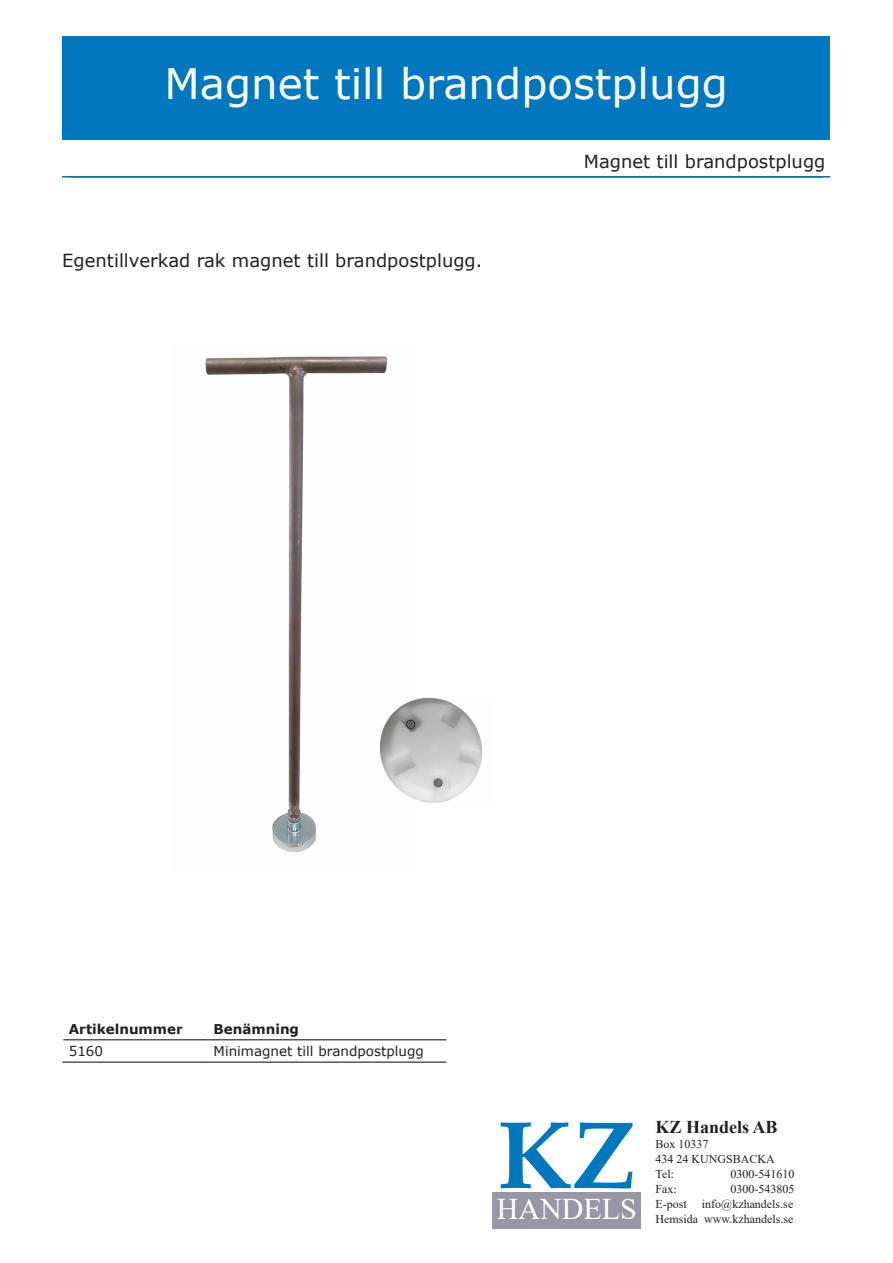
<style>
.page{position:relative;width:893px;height:1263px;background:#fff}
.page>*{position:absolute;margin:0;border:0;box-sizing:border-box;transform-origin:0 0}
.t1{font:700 96px "Book Antiqua";color:#0077be}
.t2{font:42px "Verdana";color:#fff}
.t3{font:30px "Times New Roman";color:#fff}
.t4{font:18px "Verdana";color:#231f20}
.t5{font:700 18px "Times New Roman";color:#231f20}
.t6{font:13.5px "Verdana";color:#231f20}
.t7{font:700 13.5px "Verdana";color:#231f20}
.t8{font:12px "Times New Roman";color:#231f20}
</style>
<div class="page">
<img style="left:63px;top:177px;width:479px;height:1px">
<div style="left:62px;top:176px;width:768px;height:1px;border:1px solid #0077be"></div>
<div style="left:62px;top:37px;width:768px;height:103px;background:#0077be"></div>
<img style="left:205px;top:356px;width:183px;height:496px">
<img style="left:371px;top:698px;width:112px;height:108px">
<hr style="left:62px;top:1061px;width:146px;height:2px;background:#231f20">
<hr style="left:208px;top:1061px;width:238px;height:2px;background:#231f20">
<hr style="left:63px;top:1039px;width:145px;height:1px;background:#231f20">
<hr style="left:208px;top:1039px;width:238px;height:1px;background:#231f20">
<p class="t2" style="left:164px;top:55px;width:565px">Magnet till brandpostplugg</p>
<p class="t4" style="left:62px;top:248px;width:422px">Egentillverkad rak magnet till brandpostplugg.</p>
<p class="t4" style="left:584px;top:149px;width:243px">Magnet till brandpostplugg</p>
<p class="t7" style="left:69px;top:1019px;width:116px">Artikelnummer</p>
<p class="t7" style="left:214px;top:1019px;width:87px">Benämning</p>
<p class="t6" style="left:69px;top:1042px;width:36px">5160</p>
<p class="t6" style="left:214px;top:1042px;width:212px">Minimagnet till brandpostplugg</p>
<p class="t1" style="left:497px;top:1090px;width:140px">KZ</p>
<p class="t3" style="left:497px;top:1188px;width:141px">HANDELS</p>
<p class="t5" style="left:656px;top:1114px;width:124px">KZ Handels AB</p>
<p class="t8" style="left:656px;top:1136px;width:55px">Box 10337</p>
<p class="t8" style="left:656px;top:1151px;width:121px">434 24 KUNGSBACKA</p>
<p class="t8" style="left:656px;top:1166px;width:20px">Tel:</p>
<p class="t8" style="left:731px;top:1166px;width:65px">0300-541610</p>
<p class="t8" style="left:656px;top:1181px;width:23px">Fax:</p>
<p class="t8" style="left:731px;top:1181px;width:65px">0300-543805</p>
<p class="t8" style="left:656px;top:1196px;width:139px">E-post info@kzhandels.se</p>
<p class="t8" style="left:656px;top:1211px;width:139px">Hemsida www.kzhandels.se</p>
</div>
